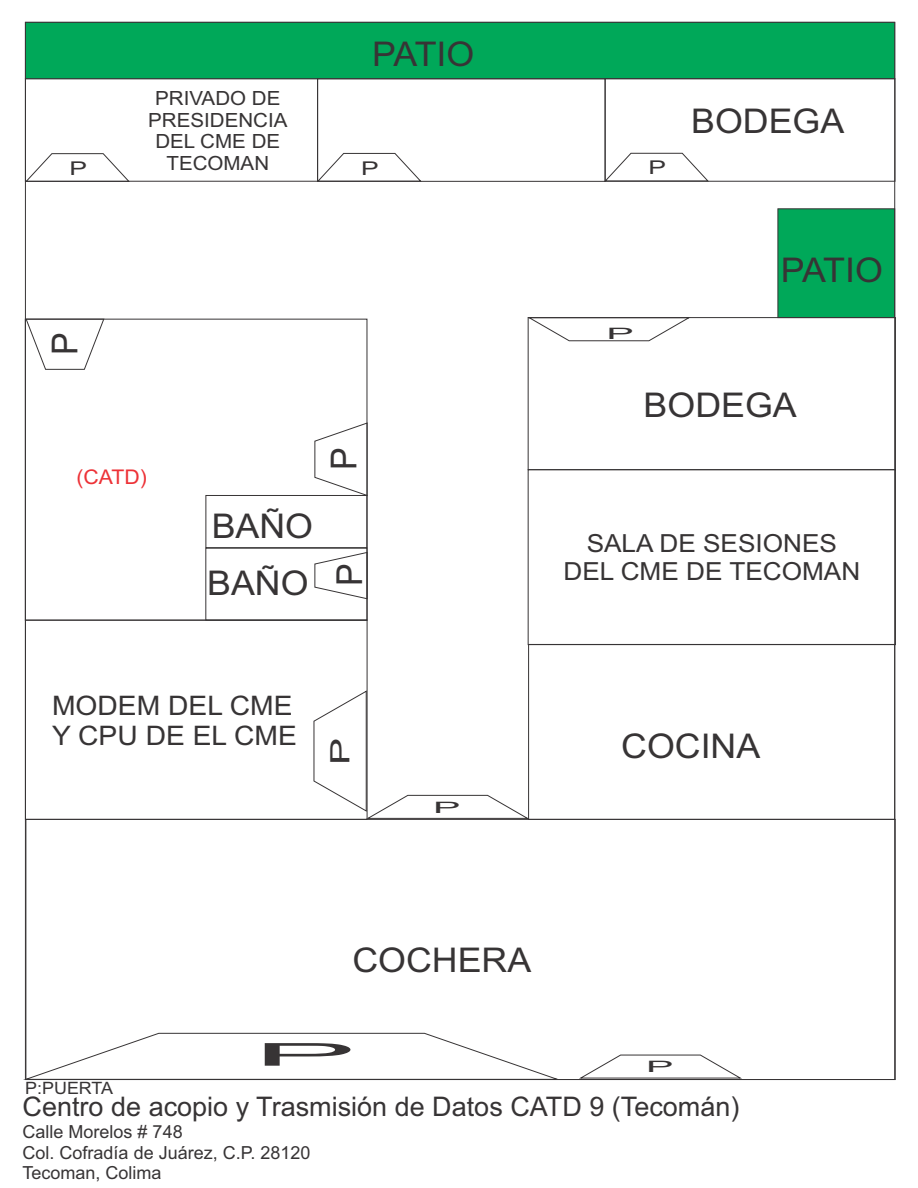
<style>
.page{position:relative;width:918px;height:1188px;background:#fff}
.page>*{position:absolute;margin:0;border:0;box-sizing:border-box;transform-origin:0 0}
.t1{font:35.7px "Arial";color:#373435;scale:.95 1}
.t2{font:34.05px "Arial";color:#373435;scale:1.05 1}
.t3{font:31.5px "Arial";color:#373435;scale:4.97 1}
.t4{font:27px "Arial";color:#373435}
.t5{font:26.85px/30px "Arial";color:#373435;scale:1.05 1}
.t6{font:26.7px "Arial";color:#373435;scale:1.53 1}
.t7{font:24.9px/27.9px "Arial";color:#373435;text-align:center;scale:1.05 1}
.t8{font:20.25px "Arial";color:#ed3237;scale:1.05 1}
.t9{font:19.5px/21.9px "Arial";color:#373435;text-align:center;scale:1.05 1}
.t10{font:19.05px "Arial";color:#373435;scale:1.39 1}
.t11{font:18px/20.1px "Arial";color:#373435}
.t12{font:16.95px "Arial";color:#373435;scale:1.05 1}
.t13{font:15.75px "Arial";color:#373435;scale:2.61 1}
</style>
<div class="page">
<div style="left:777px;top:208px;width:119px;height:109px;background:#00a859"></div>
<div style="left:528px;top:644px;width:367px;height:176px;border:1px solid #373435"></div>
<div style="left:25px;top:620px;width:343px;height:200px;border:1px solid #373435"></div>
<div style="left:25px;top:21px;width:871px;height:59px;background:#00a859"></div>
<svg style="left:23px;top:1032px;width:539px;height:48px"></svg>
<svg style="left:313px;top:690px;width:218px;height:129px"></svg>
<svg style="left:314px;top:551px;width:54px;height:49px"></svg>
<svg style="left:314px;top:422px;width:54px;height:75px"></svg>
<svg style="left:527px;top:317px;width:161px;height:25px"></svg>
<svg style="left:24px;top:152px;width:107px;height:30px"></svg>
<svg style="left:25px;top:318px;width:80px;height:52px"></svg>
<svg style="left:579px;top:1054px;width:163px;height:25px"></svg>
<div style="left:528px;top:469px;width:368px;height:176px;border:1px solid #373435"></div>
<div style="left:528px;top:317px;width:368px;height:153px;border:1px solid #373435"></div>
<div style="left:205px;top:495px;width:162px;height:53px;border:1px solid #373435"></div>
<div style="left:317px;top:78px;width:289px;height:104px;border:1px solid #373435"></div>
<div style="left:605px;top:78px;width:290px;height:104px;border:1px solid #373435"></div>
<svg style="left:316px;top:152px;width:107px;height:30px"></svg>
<svg style="left:603px;top:152px;width:107px;height:30px"></svg>
<p class="t10" style="left:70px;top:161px;width:14px">P</p>
<p class="t9" style="left:148px;top:89px;width:134px">PRIVADO DE<br>PRESIDENCIA<br>DEL CME DE<br>TECOMAN</p>
<h2 class="t2" style="left:372px;top:42px;width:99px">PATIO</h2>
<p class="t10" style="left:361px;top:161px;width:14px">P</p>
<p class="t10" style="left:649px;top:160px;width:14px">P</p>
<h2 class="t2" style="left:691px;top:108px;width:147px">BODEGA</h2>
<h1 class="t1" style="left:52px;top:355px;width:25px;rotate:-90deg">P</h1>
<p class="t8" style="left:77px;top:469px;width:69px">(CATD)</p>
<h2 class="t2" style="left:212px;top:513px;width:98px">BAÑO</h2>
<h2 class="t2" style="left:207px;top:570px;width:98px">BAÑO</h2>
<h1 class="t1" style="left:331px;top:470px;width:25px;rotate:-90deg">P</h1>
<h1 class="t1" style="left:336px;top:586px;width:25px;rotate:-90deg">P</h1>
<p class="t13" style="left:606px;top:327px;width:12px">P</p>
<h2 class="t2" style="left:781px;top:257px;width:99px">PATIO</h2>
<h2 class="t2" style="left:644px;top:392px;width:147px">BODEGA</h2>
<h3 class="t7" style="left:563px;top:532px;width:284px">SALA DE SESIONES<br>DEL CME DE TECOMAN</h3>
<h3 class="t5" style="left:52px;top:693px;width:235px">MODEM DEL CME<br>Y CPU DE EL CME</h3>
<h3 class="t6" style="left:330px;top:765px;width:19px;rotate:-90deg">P</h3>
<p class="t13" style="left:433px;top:801px;width:12px">P</p>
<h2 class="t2" style="left:621px;top:733px;width:134px">COCINA</h2>
<h2 class="t2" style="left:352px;top:947px;width:172px">COCHERA</h2>
<p class="t12" style="left:25px;top:1082px;width:85px">P:PUERTA</p>
<h3 class="t3" style="left:253px;top:1043px;width:23px">P</h3>
<p class="t13" style="left:646px;top:1061px;width:12px">P</p>
<h3 class="t4" style="left:23px;top:1097px;width:718px">Centro de acopio y Trasmisión de Datos CATD 9 (Tecomán)</h3>
<p class="t11" style="left:23px;top:1124px;width:289px">Calle Morelos # 748<br>Col. Cofradía de Juárez, C.P. 28120<br>Tecoman, Colima</p>
</div>
